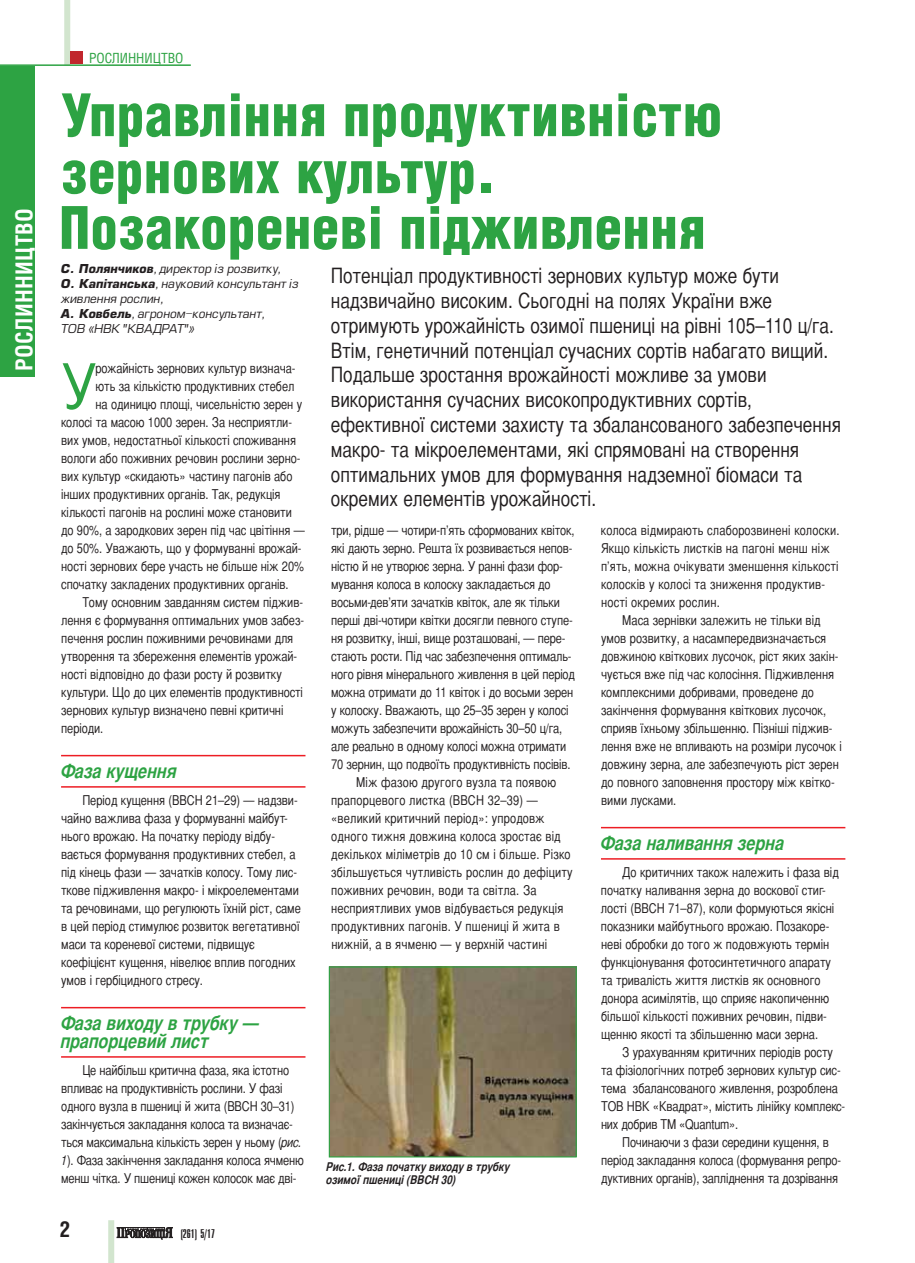
<style>
.page{position:relative;width:915px;height:1263px;background:#fff}
.page>*{position:absolute;margin:0;border:0;box-sizing:border-box;transform-origin:0 0}
.t1{font:62.85px "Bastion C";color:#2da343}
.t2{font:300 condensed 57px/56.4px "AG Letterica";letter-spacing:.015em;color:#2da343;scale:.95 1}
.t3{font:700 22.5px "AG Letterica Condensed C";letter-spacing:.02em;color:#fff}
.t4{font:21px/24.8px "Bastion C";color:#231f20}
.t5{font:700 21px "AG Letterica Condensed C";color:#231f20}
.t6{font:italic 700 19.5px/18px "Bastion C";color:#2da343}
.t7{font:13.5px/18px "Bastion C";letter-spacing:-.005em;color:#231f20}
.t8{font:13.5px "AG Letterica Condensed C";color:#2da343}
.t9{font:12.6px "Compact C";color:#231f20}
.t10{font:italic 12px/15px "Europe";color:#231f20}
.t11{font:italic 700 12px/13.5px "Bastion C";color:#231f20}
.s1{font-weight:700}
.s2{font-style:italic}
</style>
<div class="page">
<div style="left:64px;top:0;width:6px;height:65px;background:#d2e5ce"></div>
<div style="left:108px;top:1220px;width:6px;height:43px;background:#d2e5ce"></div>
<hr style="left:0;top:64px;width:191px;height:2px;background:#2da343">
<div style="left:0;top:66px;width:35px;height:311px;background:#2da343"></div>
<div style="left:70px;top:52px;width:13px;height:12px;background:#c1272d"></div>
<svg style="left:117px;top:1227px;width:56px;height:13px"></svg>
<hr style="left:61px;top:755px;width:244px;height:1px;background:#ed1d24">
<hr style="left:61px;top:786px;width:244px;height:2px;background:#ed1d24">
<hr style="left:61px;top:1007px;width:244px;height:1px;background:#ed1d24">
<hr style="left:61px;top:1056px;width:244px;height:2px;background:#ed1d24">
<hr style="left:600px;top:827px;width:245px;height:1px;background:#ed1d24">
<hr style="left:600px;top:858px;width:245px;height:2px;background:#ed1d24">
<img style="left:330px;top:968px;width:244px;height:187px">
<div style="left:328px;top:966px;width:248px;height:191px;border:1px solid #2da343"></div>
<h3 class="t3" style="left:11px;top:371px;width:164px;rotate:-90deg">РОСЛИННИЦТВО</h3>
<p class="t8" style="left:89px;top:50px;width:96px">РОСЛИННИЦТВО</p>
<h2 class="t2" style="left:60px;top:86px;width:698px">Управління продуктивністю зернових культур.<br>Позакореневі підживлення</h2>
<p class="t4" style="left:330px;top:264px;width:511px">Потенціал продуктивності зернових культур може бути надзвичайно високим. Сьогодні на полях України вже отримують урожайність озимої пшениці на рівні 105–110 ц/га.<br>Втім, генетичний потенціал сучасних сортів набагато вищий.<br>Подальше зростання врожайності можливе за умови використання сучасних високопродуктивних сортів, ефективної системи захисту та збалансованого забезпечення макро- та мікроелементами, які спрямовані на створення оптимальних умов для формування надземної біомаси та окремих елементів урожайності.</p>
<p class="t10" style="left:61px;top:262px;width:239px"><span class="s1">С. Полянчиков</span>, директор із розвитку,<br><span class="s1">О. Капітанська</span>, науковий консультант із живлення рослин,<br><span class="s1">А. Ковбель</span>, агроном-консультант,<br>ТОВ «НВК "КВАДРАТ"»</p>
<h1 class="t1" style="left:61px;top:351px;width:36px">У</h1>
<p class="t7" style="left:95px;top:359px;width:201px">рожайність зернових культур визнача-</p>
<p class="t7" style="left:95px;top:377px;width:200px">ють за кількістю продуктивних стебел</p>
<p class="t7" style="left:95px;top:395px;width:208px">на одиницю площі, чисельністю зерен у</p>
<p class="t7" style="left:61px;top:413px;width:232px">колосі та масою 1000 зерен. За несприятли-</p>
<p class="t7" style="left:61px;top:431px;width:236px">вих умов, недостатньої кількості споживання</p>
<p class="t7" style="left:61px;top:449px;width:241px">вологи або поживних речовин рослини зерно-</p>
<p class="t7" style="left:61px;top:467px;width:233px">вих культур «скидають» частину пагонів або</p>
<p class="t7" style="left:61px;top:485px;width:221px">інших продуктивних органів. Так, редукція</p>
<p class="t7" style="left:61px;top:503px;width:232px">кількості пагонів на рослині може становити</p>
<p class="t7" style="left:61px;top:521px;width:245px">до 90%, а зародкових зерен під час цвітіння —</p>
<p class="t7" style="left:61px;top:539px;width:242px">до 50%. Уважають, що у формуванні врожай-</p>
<p class="t7" style="left:61px;top:557px;width:244px">ності зернових бере участь не більше ніж 20%</p>
<p class="t7" style="left:61px;top:575px;width:229px">спочатку закладених продуктивних органів.</p>
<p class="t7" style="left:82px;top:593px;width:222px">Тому основним завданням систем піджив-</p>
<p class="t7" style="left:61px;top:611px;width:244px">лення є формування оптимальних умов забез-</p>
<p class="t7" style="left:61px;top:629px;width:233px">печення рослин поживними речовинами для</p>
<p class="t7" style="left:61px;top:647px;width:237px">утворення та збереження елементів урожай-</p>
<p class="t7" style="left:61px;top:665px;width:222px">ності відповідно до фази росту й розвитку</p>
<p class="t7" style="left:61px;top:683px;width:243px">культури. Що до цих елементів продуктивності</p>
<p class="t7" style="left:61px;top:701px;width:224px">зернових культур визначено певні критичні</p>
<p class="t7" style="left:61px;top:719px;width:43px">періоди.</p>
<h3 class="t6" style="left:61px;top:761px;width:117px">Фаза кущення</h3>
<p class="t7" style="left:61px;top:791px;width:241px;text-indent:21px">Період кущення (BBCH 21–29) — надзви&shy;чайно важлива фаза у формуванні майбут&shy;нього врожаю. На початку періоду відбу&shy;вається формування продуктивних стебел, а під кінець фази — зачатків колосу. Тому лис&shy;ткове підживлення макро- і мікроелементами та речовинами, що регулюють їхній ріст, саме в цей період стимулює розвиток вегетативної маси та кореневої системи, підвищує коефіцієнт кущення, нівелює вплив погодних умов і гербіцидного стресу.</p>
<h3 class="t6" style="left:61px;top:1013px;width:199px">Фаза виходу в трубку — прапорцевий лист</h3>
<p class="t7" style="left:61px;top:1061px;width:244px;text-indent:21px">Це найбільш критична фаза, яка істотно впливає на продуктивність рослини. У фазі одного вузла в пшениці й жита (BBCH 30–31) закінчується закладання колоса та визначає&shy;ться максимальна кількість зерен у ньому (<span class="s2">рис.<br>1</span>). Фаза закінчення закладання колоса ячменю менш чітка. У пшениці кожен колосок має дві-</p>
<p class="t7" style="left:600px;top:521px;width:240px">колоса відмирають слаборозвинені колоски.<br>Якщо кількість листків на пагоні менш ніж п’ять, можна очікувати зменшення кількості колосків у колосі та зниження продуктив&shy;ності окремих рослин.</p>
<p class="t7" style="left:600px;top:611px;width:242px;text-indent:21px">Маса зернівки залежить не тільки від умов розвитку, а насампередвизначається довжиною квіткових лусочок, ріст яких закін&shy;чується вже під час колосіння. Підживлення комплексними добривами, проведене до закінчення формування квіткових лусочок, сприяв їхньому збільшенню. Пізніші піджив&shy;лення вже не впливають на розміри лусочок і довжину зерна, але забезпечують ріст зерен до повного заповнення простору між квітко&shy;вими лусками.</p>
<h3 class="t6" style="left:600px;top:833px;width:185px">Фаза наливання зерна</h3>
<p class="t7" style="left:600px;top:863px;width:239px;text-indent:21px">До критичних також належить і фаза від початку наливання зерна до воскової стиг&shy;лості (BBCH 71–87), коли формуються якісні показники майбутнього врожаю. Позакоре&shy;неві обробки до того ж подовжують термін функціонування фотосинтетичного апарату та тривалість життя листків як основного донора асимілятів, що сприяє накопиченню більшої кількості поживних речовин, підви&shy;щенню якості та збільшенню маси зерна.</p>
<p class="t7" style="left:600px;top:1043px;width:246px;text-indent:21px">З урахуванням критичних періодів росту та фізіологічних потреб зернових культур сис&shy;тема збалансованого живлення, розроблена ТОВ НВК «Квадрат», містить лінійку комплекс&shy;них добрив ТМ «Quantum».</p>
<p class="t7" style="left:601px;top:1133px;width:241px;text-indent:21px">Починаючи з фази середини кущення, в період закладання колоса (формування репро&shy;дуктивних органів), запліднення та дозрівання</p>
<p class="t7" style="left:331px;top:521px;width:245px">три, рідше — чотири-п’ять сформованих квіток,</p>
<p class="t7" style="left:331px;top:539px;width:243px">які дають зерно. Решта їх розвивається непов-</p>
<p class="t7" style="left:331px;top:557px;width:233px">ністю й не утворює зерна. У ранні фази фор-</p>
<p class="t7" style="left:331px;top:575px;width:221px">мування колоса в колоску закладається до</p>
<p class="t7" style="left:331px;top:593px;width:230px">восьми-дев’яти зачатків квіток, але як тільки</p>
<p class="t7" style="left:331px;top:611px;width:243px">перші дві-чотири квітки досягли певного ступе-</p>
<p class="t7" style="left:331px;top:629px;width:236px">ня розвитку, інші, вище розташовані, — пере-</p>
<p class="t7" style="left:331px;top:647px;width:242px">стають рости. Під час забезпечення оптималь-</p>
<p class="t7" style="left:331px;top:665px;width:245px">ного рівня мінерального живлення в цей період</p>
<p class="t7" style="left:331px;top:683px;width:244px">можна отримати до 11 квіток і до восьми зерен</p>
<p class="t7" style="left:331px;top:701px;width:239px">у колоску. Вважають, що 25–35 зерен у колосі</p>
<p class="t7" style="left:331px;top:719px;width:232px">можуть забезпечити врожайність 30–50 ц/га,</p>
<p class="t7" style="left:331px;top:737px;width:236px">але реально в одному колосі можна отримати</p>
<p class="t7" style="left:331px;top:755px;width:241px">70 зернин, що подвоїть продуктивність посівів.</p>
<p class="t7" style="left:356px;top:773px;width:201px">Між фазою другого вузла та появою</p>
<p class="t7" style="left:331px;top:791px;width:208px">прапорцевого листка (BBCH 32–39) —</p>
<p class="t7" style="left:331px;top:809px;width:215px">«великий критичний період»: упродовж</p>
<p class="t7" style="left:331px;top:827px;width:231px">одного тижня довжина колоса зростає від</p>
<p class="t7" style="left:331px;top:845px;width:241px">декількох міліметрів до 10 см і більше. Різко</p>
<p class="t7" style="left:331px;top:863px;width:243px">збільшується чутливість рослин до дефіциту</p>
<p class="t7" style="left:331px;top:881px;width:207px">поживних речовин, води та світла. За</p>
<p class="t7" style="left:331px;top:899px;width:233px">несприятливих умов відбувається редукція</p>
<p class="t7" style="left:331px;top:917px;width:230px">продуктивних пагонів. У пшениці й жита в</p>
<p class="t7" style="left:331px;top:935px;width:217px">нижній, а в ячменю — у верхній частині</p>
<p class="t11" style="left:326px;top:1159px;width:185px">Рис.1. Фаза початку виходу в трубку озимої пшениці (BBCH 30)</p>
<h3 class="t5" style="left:60px;top:1216px;width:12px">2</h3>
<p class="t9" style="left:181px;top:1227px;width:36px">(261) 5/17</p>
</div>
